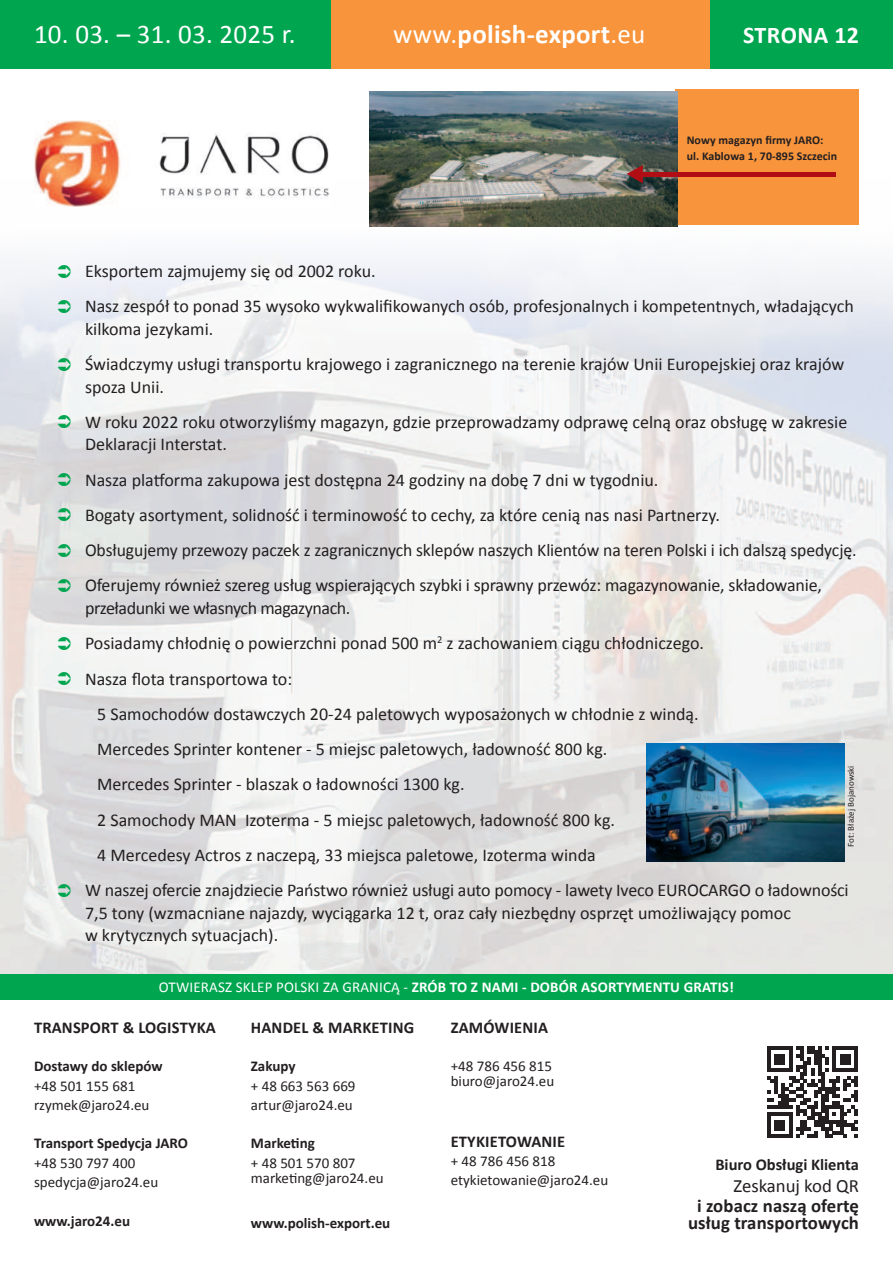
<style>
.page{position:relative;width:893px;height:1263px;background:#fff}
.page>*{position:absolute;margin:0;border:0;box-sizing:border-box;transform-origin:0 0}
.t1{font:700 27px "Calibri";letter-spacing:.01em;color:#fff}
.t2{font:27px "Calibri";letter-spacing:.01em;color:#fff}
.t3{font:700 24px "Calibri";letter-spacing:.015em;color:#fff}
.t4{font:700 18.75px/16.5px "Calibri";letter-spacing:.005em;color:#231f20;text-align:center}
.t5{font:18.75px "Calibri";color:#231f20}
.t6{font:18px/35.2px "Calibri";color:#231f20}
.t7{font:700 16.5px "Calibri";letter-spacing:.01em;color:#231f20}
.t8{font:15px/19.2px "Calibri";color:#231f20}
.t9{font:700 15px "Calibri";color:#231f20}
.t10{font:700 15px "Calibri";letter-spacing:.01em;color:#fff}
.t11{font:700 12px/16.6px "Calibri";letter-spacing:.005em;color:#231f20}
.t12{font:9px "Calibri";color:#231f20}
.s1{font-weight:400}
</style>
<div class="page">
<div style="left:327px;top:0;width:384px;height:68px;background:#f7943c"></div>
<div style="left:711px;top:0;width:182px;height:68px;background:#00a54f"></div>
<div style="left:0;top:0;width:330px;height:68px;background:#00a54f"></div>
<img style="left:0;top:178px;width:893px;height:796px">
<img style="left:34px;top:120px;width:296px;height:86px">
<div style="left:676px;top:89px;width:183px;height:136px;background:#f7943c"></div>
<img style="left:370px;top:91px;width:307px;height:136px">
<div style="left:640px;top:172px;width:196px;height:5px;background:#b00d15"></div>
<svg style="left:627px;top:165px;width:16px;height:19px"></svg>
<div style="left:0;top:974px;width:893px;height:25px;background:#00a54f"></div>
<svg style="left:767px;top:1047px;width:91px;height:91px"></svg>
<img style="left:647px;top:743px;width:197px;height:118px">
<svg style="left:58px;top:264px;width:13px;height:14px"></svg>
<svg style="left:58px;top:300px;width:13px;height:13px"></svg>
<svg style="left:58px;top:357px;width:13px;height:14px"></svg>
<svg style="left:58px;top:415px;width:13px;height:13px"></svg>
<svg style="left:58px;top:473px;width:13px;height:13px"></svg>
<svg style="left:58px;top:508px;width:13px;height:13px"></svg>
<svg style="left:58px;top:543px;width:13px;height:14px"></svg>
<svg style="left:58px;top:579px;width:13px;height:13px"></svg>
<svg style="left:58px;top:636px;width:13px;height:14px"></svg>
<svg style="left:58px;top:672px;width:13px;height:13px"></svg>
<svg style="left:58px;top:883px;width:13px;height:13px"></svg>
<h1 class="t2" style="left:34px;top:25px;width:263px">10. 03. – 31. 03. 2025 r.</h1>
<h1 class="t1" style="left:393px;top:25px;width:254px"><span class="s1">www.</span>polish-export<span class="s1">.eu</span></h1>
<h2 class="t3" style="left:743px;top:19px;width:117px">STRONA 12</h2>
<p class="t11" style="left:687px;top:131px;width:152px">Nowy magazyn 昀椀rmy JARO: ul. Kablowa 1, 70-895 Szczecin</p>
<p class="t6" style="left:85px;top:254px;width:770px">Eksportem zajmujemy się od 2002 roku.<br>Nasz zespół to ponad 35 wysoko wykwali昀椀kowanych osób, profesjonalnych i kompetentnych, władających</p>
<p class="t6" style="left:85px;top:311px;width:761px">kilkoma jezykami.<br>Świadczymy usługi transportu krajowego i zagranicznego na terenie krajów Unii Europejskiej oraz krajów</p>
<p class="t6" style="left:85px;top:369px;width:764px">spoza Unii.<br>W roku 2022 roku otworzyliśmy magazyn, gdzie przeprowadzamy odprawę celną oraz obsługę w zakresie</p>
<p class="t6" style="left:85px;top:427px;width:773px">Deklaracji Interstat.<br>Nasza pla琀昀orma zakupowa jest dostępna 24 godziny na dobę 7 dni w tygodniu.<br>Bogaty asortyment, solidność i terminowość to cechy, za które cenią nas nasi Partnerzy.<br>Obsługujemy przewozy paczek z zagranicznych sklepów naszych Klientów na teren Polski i ich dalszą spedycję.<br>Oferujemy również szereg usług wspierających szybki i sprawny przewóz: magazynowanie, składowanie,</p>
<p class="t6" style="left:85px;top:590px;width:620px">prze ładunki we własnych magazynach.<br>Posiadamy chłodnię o powierzchni ponad 500 m<sup>2</sup> z zachowaniem ciągu chłodniczego.<br>Nasza 昀氀ota transportowa to:</p>
<p class="t6" style="left:97px;top:696px;width:603px">5 Samochodów dostawczych 20-24 paletowych wyposażonych w chłodnie z windą.</p>
<p class="t6" style="left:97px;top:731px;width:512px">Mercedes Sprinter kontener - 5 miejsc paletowych, ładowność 800 kg.</p>
<p class="t6" style="left:97px;top:767px;width:369px">Mercedes Sprinter - blaszak o ładowności 1300 kg.</p>
<p class="t6" style="left:97px;top:802px;width:519px">2 Samochody MAN Izoterma - 5 miejsc paletowych, ładowność 800 kg.</p>
<p class="t6" style="left:97px;top:837px;width:500px">4 Mercedesy Actros z naczepą, 33 miejsca paletowe, Izoterma winda</p>
<p class="t6" style="left:85px;top:872px;width:765px">W naszej ofercie znajdziecie Państwo również usługi auto pomocy - lawety Iveco EUROCARGO o ładowności</p>
<p class="t6" style="left:85px;top:901px;width:707px;line-height:22.5px">7,5 tony (wzmacniane najazdy, wyciągarka 12 t, oraz cały niezbędny osprzęt umożliwający pomoc w krytycznych sytuacjach).</p>
<p class="t12" style="left:845px;top:847px;width:83px;rotate:-90deg">Fot: Błażej Bojanowski</p>
<p class="t10" style="left:159px;top:977px;width:577px"><span class="s1">OTWIERASZ SKLEP POLSKI ZA GRANICĄ -</span> ZRÓB TO Z NAMI - DOBÓR ASORTYMENTU GRATIS!</p>
<p class="t7" style="left:34px;top:1017px;width:183px">TRANSPORT &amp; LOGISTYKA</p>
<p class="t9" style="left:34px;top:1057px;width:130px">Dostawy do sklepów</p>
<p class="t8" style="left:34px;top:1077px;width:117px">+48 501 155 681 rzymek@jaro24.eu</p>
<p class="t9" style="left:34px;top:1134px;width:155px">Transport Spedycja JARO</p>
<p class="t8" style="left:34px;top:1154px;width:126px">+48 530 797 400 spedycja@jaro24.eu</p>
<p class="t9" style="left:34px;top:1211px;width:98px">www.jaro24.eu</p>
<p class="t7" style="left:451px;top:1017px;width:99px">ZAMÓWIENIA</p>
<p class="t8" style="left:451px;top:1060px;width:105px;line-height:15px">+48 786 456 815 biuro@jaro24.eu</p>
<p class="t7" style="left:251px;top:1017px;width:165px">HANDEL &amp; MARKETING</p>
<p class="t9" style="left:251px;top:1057px;width:46px">Zakupy</p>
<p class="t8" style="left:251px;top:1077px;width:106px">+ 48 663 563 669 artur@jaro24.eu</p>
<p class="t9" style="left:251px;top:1134px;width:66px">Marke琀椀ng</p>
<p class="t8" style="left:251px;top:1156px;width:134px;line-height:15px">+ 48 501 570 807 marke琀椀ng@jaro24.eu</p>
<p class="t9" style="left:251px;top:1217px;width:141px">www.polish-export.eu</p>
<p class="t7" style="left:451px;top:1130px;width:116px">ETYKIETOWANIE</p>
<p class="t8" style="left:451px;top:1152px;width:159px">+ 48 786 456 818 etykietowanie@jaro24.eu</p>
<p class="t7" style="left:715px;top:1154px;width:145px">Biuro Obsługi Klienta</p>
<p class="t5" style="left:733px;top:1179px;width:127px">Zeskanuj kod QR</p>
<p class="t4" style="left:688px;top:1198px;width:172px">i zobacz naszą ofertę usług transportowych</p>
</div>
